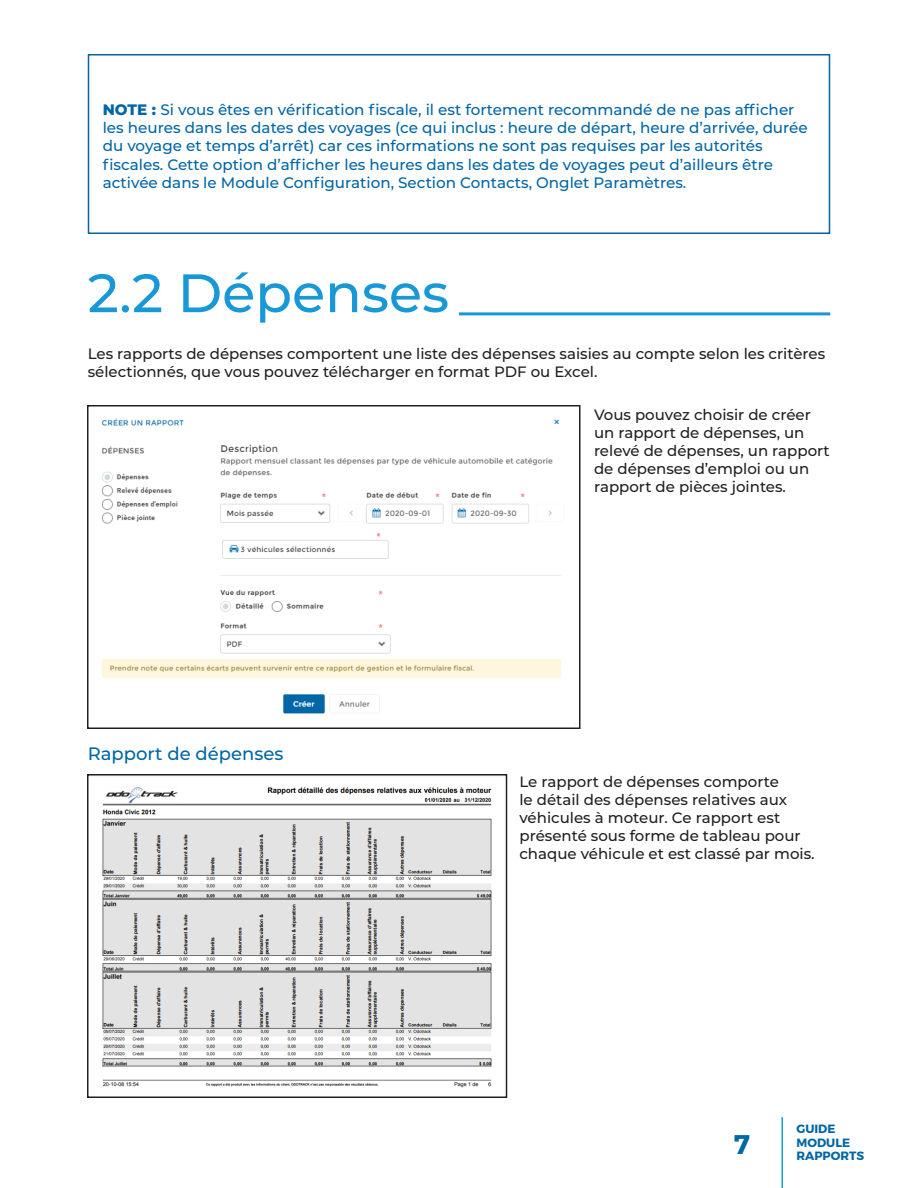
<style>
.page{position:relative;width:918px;height:1188px;background:#fff}
.page>*{position:absolute;margin:0;border:0;box-sizing:border-box;transform-origin:0 0}
.t1{font:500 54px "Montserrat";color:#1898d6}
.t2{font:700 27px "Montserrat";color:#0166a5}
.t3{font:500 18px "Montserrat";color:#0166a5}
.t4{font:500 15.15px/18.1px "Montserrat";color:#0166a5}
.t5{font:500 15px/18px "Montserrat";color:#231f20}
.t6{font:700 12px/13.5px "Montserrat";color:#0166a5}
.s1{font-weight:800}
</style>
<div class="page">
<hr style="left:782px;top:1117px;width:1px;height:71px;background:#1898d6">
<div style="left:88px;top:54px;width:742px;height:180px;border:2px solid #0166a5"></div>
<hr style="left:459px;top:312px;width:371px;height:3px;background:#1898d6">
<img style="left:101px;top:418px;width:460px;height:296px">
<div style="left:87px;top:405px;width:493px;height:324px;border:2px solid #231f20"></div>
<img style="left:102px;top:787px;width:390px;height:301px">
<div style="left:87px;top:774px;width:420px;height:324px;border:2px solid #231f20"></div>
<p class="t4" style="left:103px;top:100px;width:707px"><span class="s1">NOTE :</span> Si vous êtes en vérification fiscale, il est fortement recommandé de ne pas afficher les heures dans les dates des voyages (ce qui inclus : heure de départ, heure d’arrivée, durée du voyage et temps d’arrêt) car ces informations ne sont pas requises par les autorités fiscales. Cette option d’afficher les heures dans les dates de voyages peut d’ailleurs être activée dans le Module Configuration, Section Contacts, Onglet Paramètres.</p>
<h1 class="t1" style="left:88px;top:255px;width:363px">2.2 Dépenses</h1>
<p class="t5" style="left:88px;top:344px;width:739px">Les rapports de dépenses comportent une liste des dépenses saisies au compte selon les critères sélectionnés, que vous pouvez télécharger en format PDF ou Excel.</p>
<p class="t3" style="left:88px;top:741px;width:197px">Rapport de dépenses</p>
<p class="t5" style="left:594px;top:405px;width:237px">Vous pouvez choisir de créer un rapport de dépenses, un relevé de dépenses, un rapport de dépenses d’emploi ou un rapport de pièces jointes.</p>
<p class="t5" style="left:519px;top:773px;width:297px">Le rapport de dépenses comporte<br>le détail des dépenses relatives aux véhicules à moteur. Ce rapport est présenté sous forme de tableau pour chaque véhicule et est classé par mois.</p>
<h2 class="t2" style="left:734px;top:1127px;width:18px">7</h2>
<p class="t6" style="left:796px;top:1122px;width:69px">GUIDE<br>MODULE<br>RAPPORTS</p>
</div>
